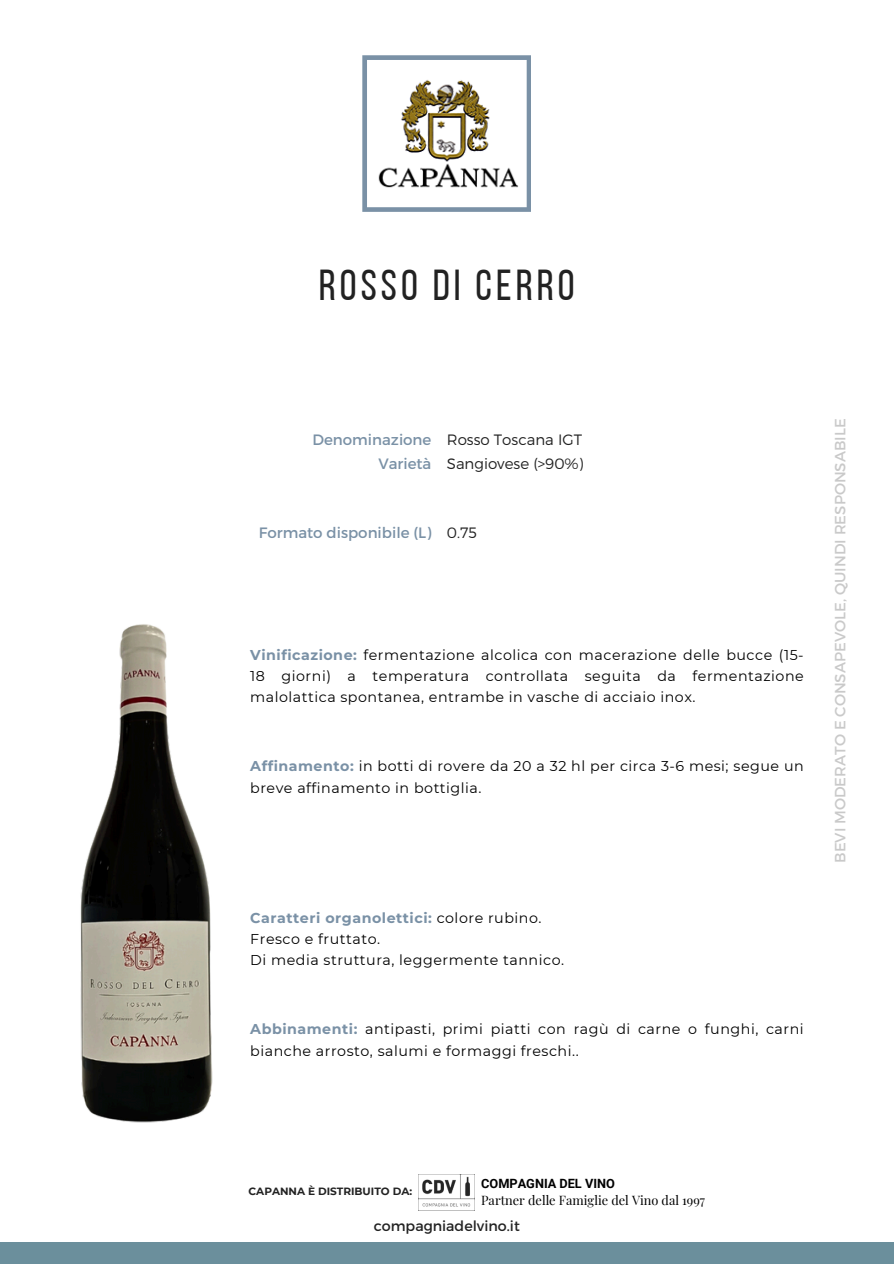
<style>
.page{position:relative;width:894px;height:1264px;background:#fff}
.page>*{position:absolute;margin:0;border:0;box-sizing:border-box;transform-origin:0 0}
.t1{font:43.2px "Bebas Neue";letter-spacing:.095em;color:#222}
.t2{font:15px/23.7px "Montserrat";color:#7a91a6;text-align:right}
.t3{font:300 15px/23.7px "Montserrat";color:#222}
.t4{font:14.85px "Montserrat";color:#a6a6a6}
.t5{font:14.25px/21.3px "Montserrat";letter-spacing:.035em;color:#000}
.t6{font:14.25px "Montserrat";color:#222}
.t7{font:12.75px/17px "Playfair Display";color:#000}
.t8{font:700 10.5px "Montserrat";color:#222}
.s1{font-weight:700;color:#7a91a6}
.s2{font-family:"Roboto";font-weight:700}
</style>
<div class="page">
<div style="left:0;top:1242px;width:893px;height:21px;background:#6b8f9c"></div>
<svg style="left:362px;top:55px;width:169px;height:157px"></svg>
<img style="left:80px;top:624px;width:133px;height:499px">
<img style="left:419px;top:1174px;width:55px;height:33px">
<img style="left:372px;top:74px;width:149px;height:118px">
<h3 class="t1" style="left:319px;top:267px;width:257px">ROSSO DI CERRO</h3>
<h3 class="t2" style="left:312px;top:427px;width:120px">Denominazione<br>Varietà</h3>
<h3 class="t3" style="left:446px;top:427px;width:138px">Rosso Toscana IGT<br>Sangiovese (&gt;90%)</h3>
<p class="t2" style="left:259px;top:520px;width:174px">Formato disponibile (L)</p>
<p class="t3" style="left:446px;top:520px;width:32px">0.75</p>
<h4 class="t5" style="left:250px;top:644px;width:555px;text-align:justify"><span class="s1">Vinificazione:</span> fermentazione alcolica con macerazione delle bucce (15- 18 giorni) a temperatura controllata seguita da fermentazione malolattica spontanea, entrambe in vasche di acciaio inox.</h4>
<h2 class="t5" style="left:250px;top:755px;width:555px"><span class="s1">Affinamento:</span> in botti di rovere da 20 a 32 hl per circa 3-6 mesi; segue un breve affinamento in bottiglia.</h2>
<p class="t5" style="left:250px;top:907px;width:293px"><span class="s1">Caratteri organolettici:</span> colore rubino.<br>Fresco e fruttato.</p>
<p class="t5" style="left:250px;top:949px;width:315px">Di media struttura, leggermente tannico.</p>
<p class="t5" style="left:250px;top:1018px;width:555px"><span class="s1">Abbinamenti:</span> antipasti, primi piatti con ragù di carne o funghi, carni bianche arrosto, salumi e formaggi freschi..</p>
<p class="t4" style="left:830px;top:863px;width:446px;rotate:-90deg">BEVI MODERATO E CONSAPEVOLE, QUINDI RESPONSABILE</p>
<h3 class="t8" style="left:248px;top:1184px;width:165px">CAPANNA È DISTRIBUITO DA:</h3>
<p class="t7" style="left:481px;top:1173px;width:225px"><span class="s2">COMPAGNIA DEL VINO<br></span>Partner delle Famiglie del Vino dal 1997</p>
<p class="t6" style="left:374px;top:1216px;width:147px">compagniadelvino.it</p>
</div>
